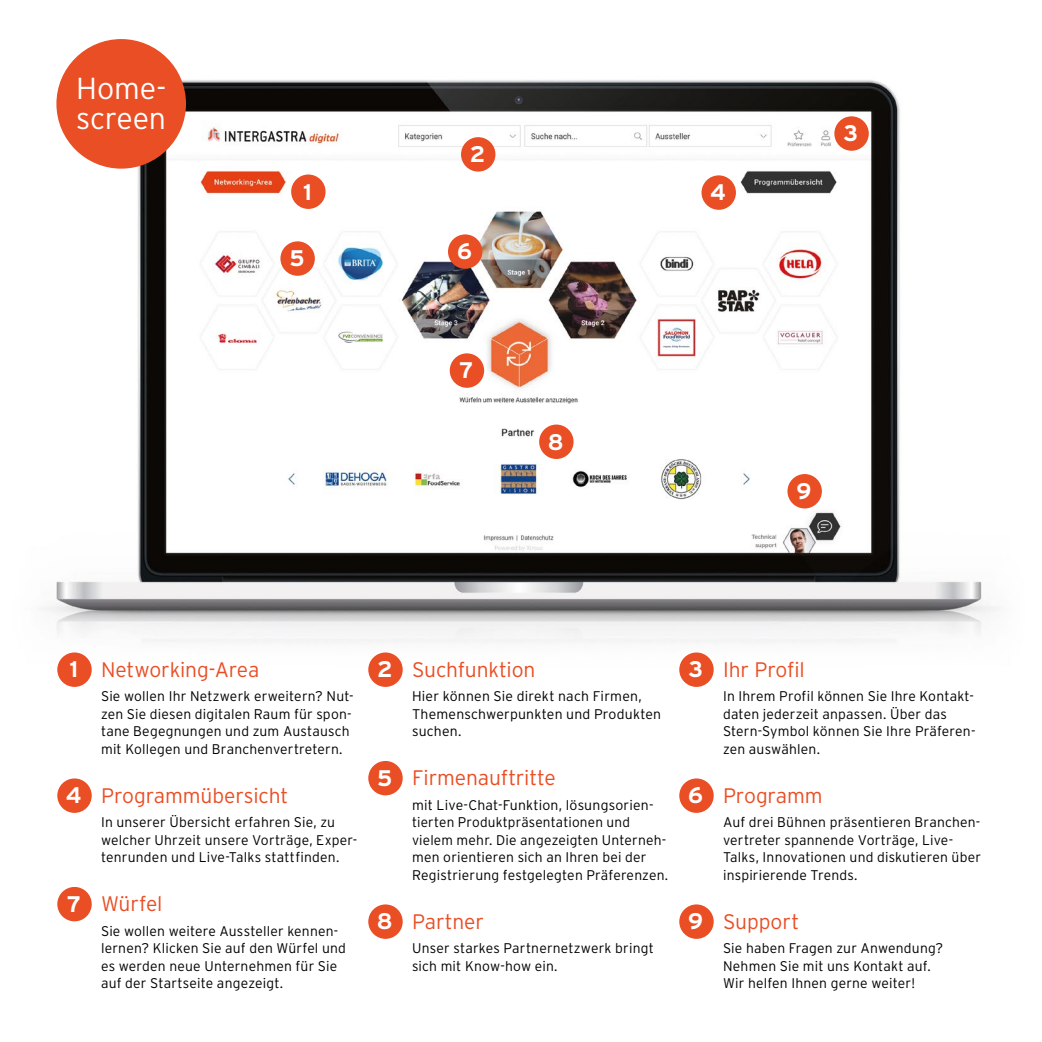
<style>
.page{position:relative;width:1042px;height:1042px;background:#fff}
.page>*{position:absolute;margin:0;border:0;box-sizing:border-box;transform-origin:0 0}
.Bullets{font:300 30.45px/30.4px "Interstate";letter-spacing:-.005em;color:#fff}
.t1{font:700 22.57px "Interstate";color:#fff}
.Copy{font:300 21px "Interstate";letter-spacing:-.005em;color:#e94e24}
.Copy-2{font:300 14px/17.5px "Interstate";letter-spacing:.015em;color:#000}
</style>
<div class="page">
<img style="left:40px;top:39px;width:958px;height:636px">
<div style="left:56px;top:39px;width:130px;height:130px;background:#e94e24;border-radius:50%"></div>
<div style="left:291px;top:174px;width:34px;height:35px;background:#e94e24;border-radius:50%"></div>
<div style="left:461px;top:137px;width:34px;height:35px;background:#e94e24;border-radius:50%"></div>
<div style="left:834px;top:116px;width:35px;height:35px;background:#e94e24;border-radius:50%"></div>
<div style="left:701px;top:175px;width:35px;height:35px;background:#e94e24;border-radius:50%"></div>
<div style="left:448px;top:234px;width:34px;height:35px;background:#e94e24;border-radius:50%"></div>
<div style="left:280px;top:241px;width:35px;height:35px;background:#e94e24;border-radius:50%"></div>
<div style="left:450px;top:353px;width:34px;height:35px;background:#e94e24;border-radius:50%"></div>
<div style="left:539px;top:424px;width:34px;height:35px;background:#e94e24;border-radius:50%"></div>
<div style="left:787px;top:474px;width:35px;height:34px;background:#e94e24;border-radius:50%"></div>
<div style="left:57px;top:652px;width:35px;height:35px;background:#e94e24;border-radius:50%"></div>
<div style="left:57px;top:778px;width:35px;height:35px;background:#e94e24;border-radius:50%"></div>
<div style="left:57px;top:887px;width:35px;height:34px;background:#e94e24;border-radius:50%"></div>
<div style="left:368px;top:652px;width:35px;height:35px;background:#e94e24;border-radius:50%"></div>
<div style="left:368px;top:761px;width:35px;height:34px;background:#e94e24;border-radius:50%"></div>
<div style="left:368px;top:904px;width:35px;height:35px;background:#e94e24;border-radius:50%"></div>
<div style="left:679px;top:652px;width:35px;height:35px;background:#e94e24;border-radius:50%"></div>
<div style="left:679px;top:778px;width:35px;height:35px;background:#e94e24;border-radius:50%"></div>
<div style="left:679px;top:904px;width:35px;height:35px;background:#e94e24;border-radius:50%"></div>
<p class="Bullets" style="left:76px;top:72px;width:91px">Home&shy;screen</p>
<p class="t1" style="left:303px;top:179px;width:10px">1</p>
<p class="t1" style="left:470px;top:142px;width:17px">2</p>
<p class="t1" style="left:289px;top:246px;width:17px">5</p>
<p class="t1" style="left:457px;top:239px;width:16px">6</p>
<p class="t1" style="left:459px;top:358px;width:16px">7</p>
<p class="t1" style="left:548px;top:429px;width:17px">8</p>
<p class="t1" style="left:710px;top:180px;width:17px">4</p>
<p class="t1" style="left:843px;top:121px;width:16px">3</p>
<p class="t1" style="left:796px;top:478px;width:16px">9</p>
<p class="t1" style="left:69px;top:657px;width:10px">1</p>
<p class="Copy" style="left:101px;top:658px;width:160px">Networking-Area</p>
<p class="Copy-2" style="left:101px;top:687px;width:254px">Sie wollen Ihr Netzwerk erweitern? Nut&shy;zen Sie diesen digitalen Raum für spon&shy;tane Begegnungen und zum Austausch mit Kollegen und Branchenvertretern.</p>
<p class="t1" style="left:66px;top:783px;width:17px">4</p>
<p class="Copy" style="left:101px;top:784px;width:189px">Programmübersicht</p>
<p class="Copy-2" style="left:101px;top:813px;width:258px">In unserer Übersicht erfahren Sie, zu welcher Uhrzeit unsere Vorträge, Exper&shy;tenrunden und Live-Talks stattfinden.</p>
<p class="t1" style="left:67px;top:891px;width:16px">7</p>
<p class="Copy" style="left:101px;top:892px;width:63px">Würfel</p>
<p class="Copy-2" style="left:101px;top:922px;width:246px">Sie wollen weitere Aussteller kennen&shy;lernen? Klicken Sie auf den Würfel und es werden neue Unternehmen für Sie auf der Startseite angezeigt.</p>
<p class="t1" style="left:377px;top:657px;width:17px">2</p>
<p class="Copy" style="left:412px;top:658px;width:125px">Suchfunktion</p>
<p class="Copy-2" style="left:412px;top:687px;width:251px">Hier können Sie direkt nach Firmen,<br>Themenschwerpunkten und Produkten suchen.</p>
<p class="t1" style="left:377px;top:765px;width:17px">5</p>
<p class="Copy" style="left:412px;top:766px;width:145px">Firmenauftritte</p>
<p class="Copy-2" style="left:412px;top:796px;width:258px">mit Live-Chat-Funktion, lösungsorien&shy;tierten Produktpräsentationen und vielem mehr. Die angezeigten Unterneh&shy;men orientieren sich an Ihren bei der Registrierung festgelegten Präferenzen.</p>
<p class="t1" style="left:377px;top:909px;width:17px">8</p>
<p class="Copy" style="left:412px;top:910px;width:73px">Partner</p>
<p class="Copy-2" style="left:412px;top:939px;width:243px">Unser starkes Partnernetzwerk bringt sich mit Know-how ein.</p>
<p class="t1" style="left:688px;top:657px;width:16px">3</p>
<p class="Copy" style="left:723px;top:658px;width:83px">Ihr Profil</p>
<p class="Copy-2" style="left:723px;top:687px;width:254px">In Ihrem Profil können Sie Ihre Kontakt&shy;daten jederzeit anpassen. Über das<br>Stern-Symbol können Sie Ihre Präferen&shy;zen auswählen.</p>
<p class="t1" style="left:688px;top:783px;width:16px">6</p>
<p class="Copy" style="left:723px;top:784px;width:101px">Programm</p>
<p class="Copy-2" style="left:723px;top:813px;width:259px">Auf drei Bühnen präsentieren Branchen&shy;vertreter spannende Vorträge, Live-Talks, Innovationen und diskutieren über inspirierende Trends.</p>
<p class="t1" style="left:688px;top:909px;width:16px">9</p>
<p class="Copy" style="left:723px;top:910px;width:78px">Support</p>
<p class="Copy-2" style="left:723px;top:939px;width:222px">Sie haben Fragen zur Anwendung?<br>Nehmen Sie mit uns Kontakt auf.<br>Wir helfen Ihnen gerne weiter!</p>
</div>
